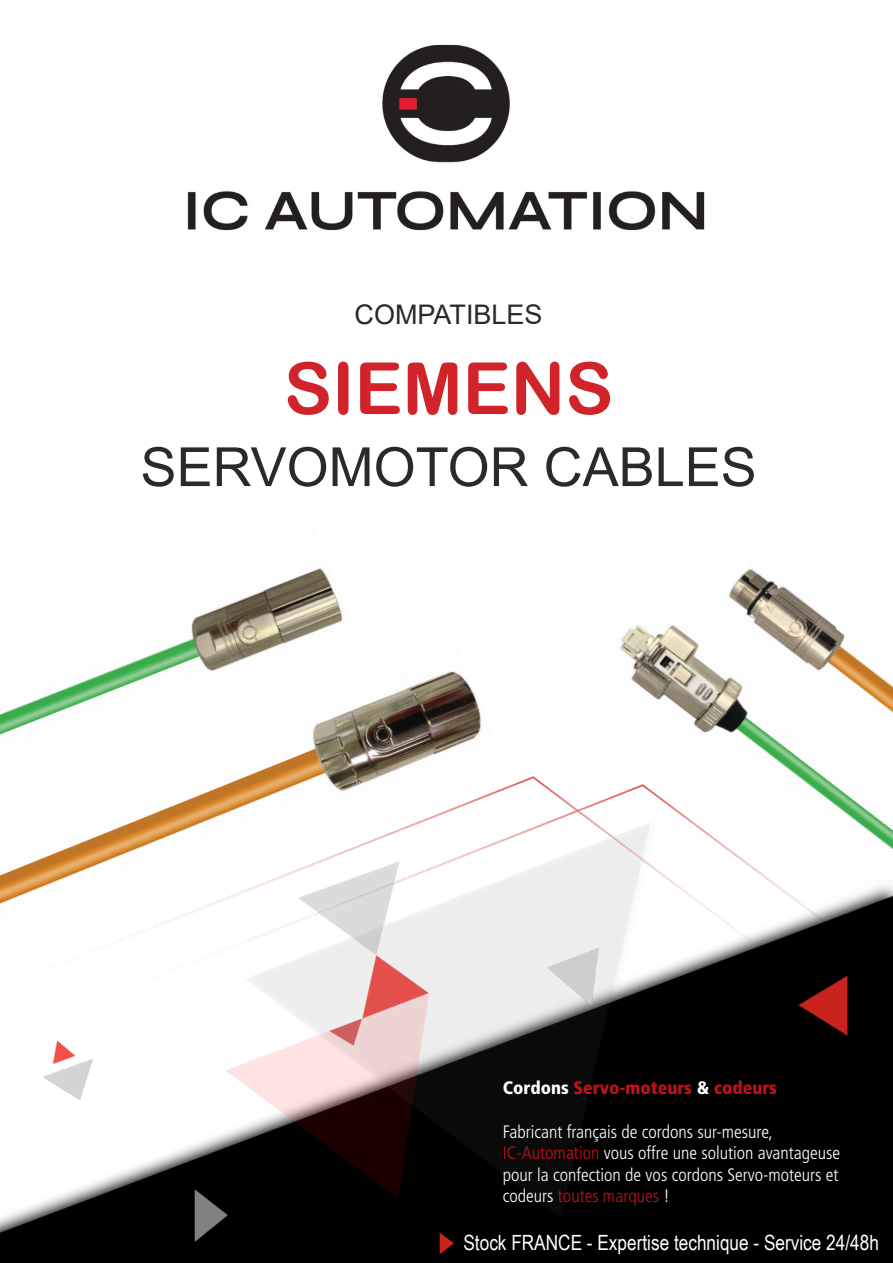
<style>
.page{position:relative;width:893px;height:1263px;background:#fff}
.page>*{position:absolute;margin:0;border:0;box-sizing:border-box;transform-origin:0 0}
.t1{font:72px "Arial Rounded MT Bold";color:#d1232a}
.t2{font:54px "Arial";color:#2b2929}
.t3{font:27px "Arial";color:#2b2929}
.t4{font:21px "Arial Narrow";color:#fff}
.t5{font:300 condensed 18px/21.6px "Frutiger LT Std";color:#fff;text-align:justify}
.t6{font:900 condensed 18px "Frutiger LT Std";color:#c4121a}
.s1{color:#fff}
.s2{color:#c4121a}
</style>
<div class="page">
<img style="left:620px;top:625px;width:76px;height:102px">
<img style="left:0;top:776px;width:893px;height:487px">
<img style="left:191px;top:568px;width:152px;height:61px">
<img style="left:187px;top:44px;width:518px;height:187px">
<img style="left:0;top:629px;width:503px;height:333px">
<img style="left:696px;top:569px;width:197px;height:215px">
<p class="t3" style="left:355px;top:296px;width:190px">COMPATIBLES</p>
<p class="t1" style="left:284px;top:346px;width:331px">SIEMENS</p>
<p class="t2" style="left:140px;top:430px;width:618px">SERVOMOTOR CABLES</p>
<p class="t6" style="left:503px;top:1077px;width:275px"><span class="s1">Cordons</span> Servo-moteurs <span class="s1">&amp;</span> codeurs</p>
<p class="t5" style="left:503px;top:1121px;width:271px">Fabricant français de cordons sur-mesure,</p>
<p class="t5" style="left:503px;top:1142px;width:339px"><span class="s2">IC-Automation</span> vous offre une solution avantageuse pour la confection de vos cordons Servo-moteurs et codeurs <span class="s2">toutes marques</span> !</p>
<p class="t4" style="left:463px;top:1227px;width:417px">Stock FRANCE - Expertise technique - Service 24/48h</p>
</div>
